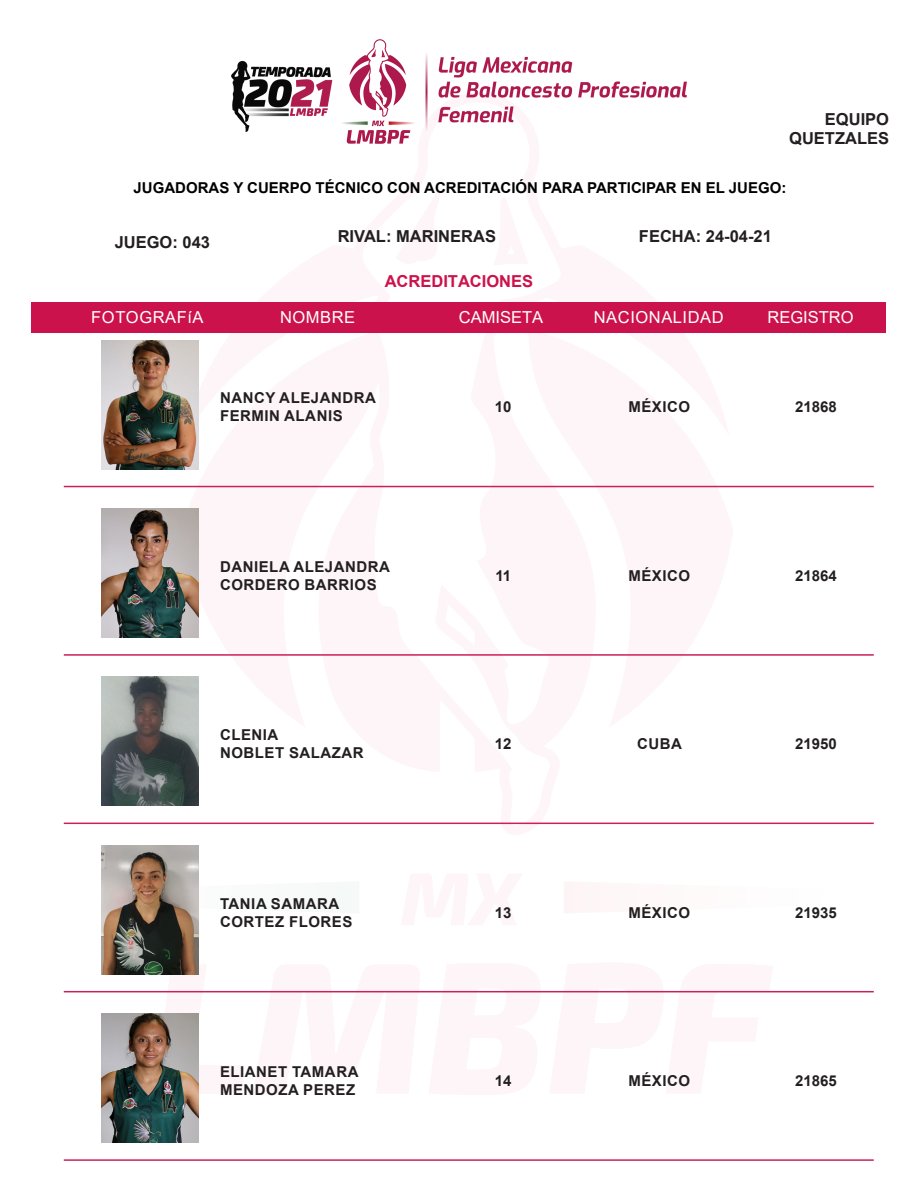
<style>
.page{position:relative;width:918px;height:1188px;background:#fff}
.page>*{position:absolute;margin:0;border:0;box-sizing:border-box;transform-origin:0 0}
.t1{font:700 16.5px/19.8px "Arial";color:#231f20;text-align:right}
.t2{font:16.5px "Arial";letter-spacing:.035em;color:#fff}
.t3{font:16.5px "Arial";color:#fff}
.t4{font:700 16.5px "Arial";color:#cc124c}
.t5{font:700 15px/18px "Arial";letter-spacing:.035em;color:#231f20}
.t6{font:700 15px "Arial";color:#000}
</style>
<div class="page">
<svg style="left:181px;top:302px;width:552px;height:470px;fill:#fdf5f7"></svg>
<svg style="left:145px;top:952px;width:639px;height:154px"></svg>
<svg style="left:101px;top:870px;width:98px;height:54px"></svg>
<svg style="left:349px;top:302px;width:223px;height:523px;fill:#fdf5f7"></svg>
<svg style="left:360px;top:302px;width:203px;height:523px"></svg>
<div style="left:32px;top:303px;width:854px;height:30px;background:#cc124c"></div>
<img style="left:231px;top:39px;width:456px;height:105px">
<img style="left:102px;top:340px;width:96px;height:129px">
<hr style="left:64px;top:486px;width:810px;height:1px;background:#cc1f56">
<img style="left:102px;top:509px;width:96px;height:129px">
<hr style="left:64px;top:654px;width:810px;height:2px;background:#cc1f56">
<img style="left:102px;top:677px;width:96px;height:129px">
<hr style="left:64px;top:823px;width:810px;height:1px;background:#cc1f56">
<img style="left:102px;top:845px;width:96px;height:129px">
<hr style="left:64px;top:991px;width:810px;height:1px;background:#cc1f56">
<img style="left:102px;top:1014px;width:96px;height:129px">
<hr style="left:64px;top:1159px;width:810px;height:2px;background:#cc1f56">
<p class="t1" style="left:789px;top:109px;width:101px">EQUIPO<br>QUETZALES</p>
<p class="t6" style="left:134px;top:178px;width:654px">JUGADORAS Y CUERPO TÉCNICO CON ACREDITACIÓN PARA PARTICIPAR EN EL JUEGO:</p>
<p class="t1" style="left:115px;top:233px;width:97px">JUEGO: 043</p>
<p class="t1" style="left:338px;top:226px;width:160px">RIVAL: MARINERAS</p>
<p class="t1" style="left:639px;top:226px;width:134px">FECHA: 24-04-21</p>
<p class="t4" style="left:385px;top:270px;width:150px">ACREDITACIONES</p>
<p class="t2" style="left:91px;top:306px;width:114px">FOTOGRAFíA</p>
<p class="t2" style="left:280px;top:306px;width:77px">NOMBRE</p>
<p class="t3" style="left:459px;top:306px;width:86px">CAMISETA</p>
<p class="t3" style="left:768px;top:306px;width:88px">REGISTRO</p>
<p class="t2" style="left:594px;top:306px;width:131px">NACIONALIDAD</p>
<p class="t5" style="left:220px;top:389px;width:157px">NANCY ALEJANDRA</p>
<p class="t5" style="left:220px;top:407px;width:124px">FERMIN ALANIS</p>
<p class="t5" style="left:210px;top:389px;width:182px">&lt;&lt;NOMBRE COMPLETO (APELLIDOS)&gt;&gt;</p>
<p class="t5" style="left:220px;top:558px;width:172px">DANIELA ALEJANDRA</p>
<p class="t5" style="left:220px;top:576px;width:158px">CORDERO BARRIOS</p>
<p class="t5" style="left:220px;top:726px;width:60px">CLENIA</p>
<p class="t5" style="left:220px;top:744px;width:145px">NOBLET SALAZAR</p>
<p class="t5" style="left:220px;top:894px;width:121px">TANIA SAMARA</p>
<p class="t5" style="left:220px;top:912px;width:134px">CORTEZ FLORES</p>
<p class="t5" style="left:220px;top:1063px;width:140px">ELIANET TAMARA</p>
<p class="t5" style="left:220px;top:1081px;width:137px">MENDOZA PEREZ</p>
<p class="t5" style="left:495px;top:398px;width:18px">10</p>
<p class="t5" style="left:628px;top:398px;width:63px">MÉXICO</p>
<p class="t5" style="left:795px;top:398px;width:43px">21868</p>
<p class="t5" style="left:495px;top:567px;width:17px">11</p>
<p class="t5" style="left:628px;top:567px;width:63px">MÉXICO</p>
<p class="t5" style="left:795px;top:567px;width:43px">21864</p>
<p class="t5" style="left:495px;top:735px;width:18px">12</p>
<p class="t5" style="left:637px;top:735px;width:46px">CUBA</p>
<p class="t5" style="left:795px;top:735px;width:43px">21950</p>
<p class="t5" style="left:495px;top:903px;width:18px">13</p>
<p class="t5" style="left:628px;top:903px;width:63px">MÉXICO</p>
<p class="t5" style="left:795px;top:903px;width:43px">21935</p>
<p class="t5" style="left:495px;top:1072px;width:18px">14</p>
<p class="t5" style="left:628px;top:1072px;width:63px">MÉXICO</p>
<p class="t5" style="left:795px;top:1072px;width:43px">21865</p>
</div>
